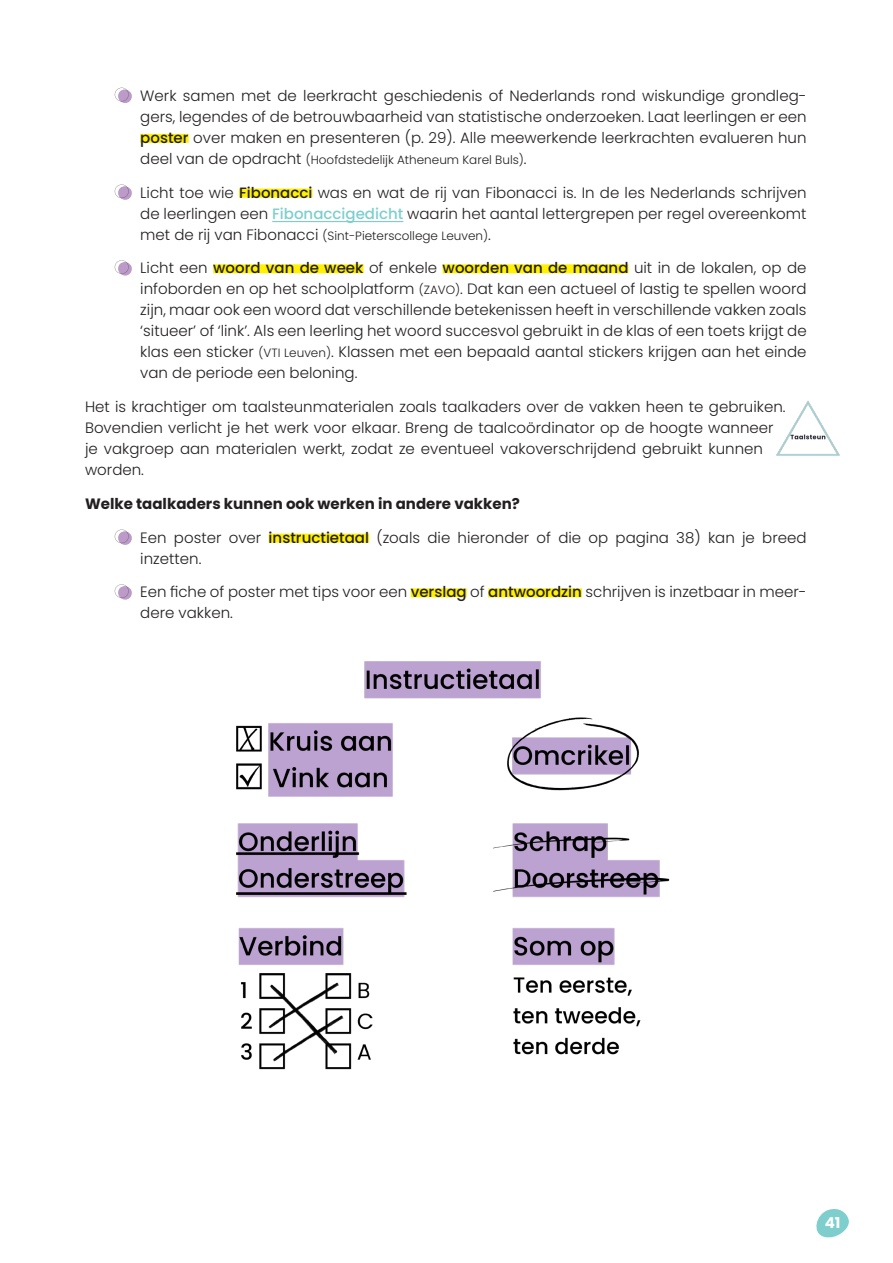
<style>
.page{position:relative;width:893px;height:1263px;background:#fff}
.page>*{position:absolute;margin:0;border:0;box-sizing:border-box;transform-origin:0 0}
.Opsomming_-_Bullets_-_Niv__1{font:300 15px/21px "Poppins";color:#231f20}
.Basis_-_Lopende_tekst{font:300 15px/21px "Poppins";color:#231f20}
.t1{font:700 15px "Poppins";color:#231f20}
.t2{font:700 15px "Poppins";color:#fff}
.Opsomming_-_Bullets_-_Niv__1-2{font:300 12px "Poppins";color:#231f20}
.s1{font-weight:500}
.s2{font-size:15px}
.s3{font-weight:500;color:#7ecece}
.s4{font-size:12px}
</style>
<div class="page">
<svg style="left:816px;top:1209px;width:33px;height:29px"></svg>
<div style="left:140px;top:134px;width:49px;height:9px;background:#fff101"></div>
<div style="left:239px;top:189px;width:73px;height:9px;background:#fff101"></div>
<hr style="left:272px;top:221px;width:131px;height:1px;background:#7ecece">
<div style="left:213px;top:264px;width:150px;height:9px;background:#fff101"></div>
<div style="left:443px;top:264px;width:185px;height:9px;background:#fff101"></div>
<div style="left:269px;top:534px;width:100px;height:9px;background:#fff101"></div>
<div style="left:411px;top:588px;width:56px;height:9px;background:#fff101"></div>
<div style="left:488px;top:588px;width:94px;height:9px;background:#fff101"></div>
<svg style="left:115px;top:88px;width:17px;height:15px"></svg>
<svg style="left:115px;top:184px;width:17px;height:16px"></svg>
<svg style="left:115px;top:260px;width:17px;height:16px"></svg>
<svg style="left:115px;top:530px;width:17px;height:15px"></svg>
<svg style="left:115px;top:584px;width:17px;height:16px"></svg>
<img style="left:776px;top:401px;width:64px;height:55px">
<img style="left:236px;top:661px;width:434px;height:409px">
<p class="Opsomming_-_Bullets_-_Niv__1" style="left:140px;top:85px;width:668px;text-align:justify">Werk samen met de leerkracht geschiedenis of Nederlands rond wiskundige grondleg&shy;gers, legendes of de betrouwbaarheid van statistische onderzoeken. Laat leerlingen er een <span class="s1">poster</span> over maken en presenteren (p. 29). Alle meewerkende leerkrachten evalueren hun</p>
<p class="Opsomming_-_Bullets_-_Niv__1-2" style="left:140px;top:153px;width:388px"><span class="s2">deel van de opdracht</span> (Hoofdstedelijk Atheneum Karel Buls)<span class="s2">.</span></p>
<p class="Opsomming_-_Bullets_-_Niv__1" style="left:140px;top:182px;width:668px">Licht toe wie <span class="s1">Fibonacci</span> was en wat de rij van Fibonacci is. In de les Nederlands schrijven de leerlingen een <span class="s3">Fibonaccigedicht</span> waarin het aantal lettergrepen per regel overeenkomt</p>
<p class="Opsomming_-_Bullets_-_Niv__1-2" style="left:140px;top:228px;width:352px"><span class="s2">met de rij van Fibonacci</span> (Sint-Pieterscollege Leuven)<span class="s2">.</span></p>
<p class="Opsomming_-_Bullets_-_Niv__1" style="left:140px;top:258px;width:668px;text-align:justify">Licht een <span class="s1">woord van de week</span> of enkele <span class="s1">woorden van de maand</span> uit in de lokalen, op de infoborden en op het schoolplatform <span class="s4">(ZAVO)</span>. Dat kan een actueel of lastig te spellen woord zijn, maar ook een woord dat verschillende betekenissen heeft in verschillende vakken zoals ‘situeer’ of ‘link’. Als een leerling het woord succesvol gebruikt in de klas of een toets krijgt de klas een sticker <span class="s4">(VTI Leuven)</span>. Klassen met een bepaald aantal stickers krijgen aan het einde van de periode een beloning.</p>
<p class="Basis_-_Lopende_tekst" style="left:85px;top:396px;width:702px">Het is krachtiger om taalsteunmaterialen zoals taalkaders over de vakken heen te gebruiken.<br>Bovendien verlicht je het werk voor elkaar. Breng de taalcoördinator op de hoogte wanneer je vakgroep aan materialen werkt, zodat ze eventueel vakoverschrijdend gebruikt kunnen worden.</p>
<h5 class="t1" style="left:85px;top:495px;width:436px">Welke taalkaders kunnen ook werken in andere vakken?</h5>
<p class="Opsomming_-_Bullets_-_Niv__1" style="left:140px;top:527px;width:668px">Een poster over <span class="s1">instructietaal</span> (zoals die hieronder of die op pagina 38) kan je breed inzetten.</p>
<p class="Opsomming_-_Bullets_-_Niv__1" style="left:140px;top:582px;width:668px">Een fiche of poster met tips voor een <span class="s1">verslag</span> of <span class="s1">antwoordzin</span> schrijven is inzetbaar in meer&shy;dere vakken.</p>
<p class="t2" style="left:825px;top:1214px;width:17px">41</p>
</div>
